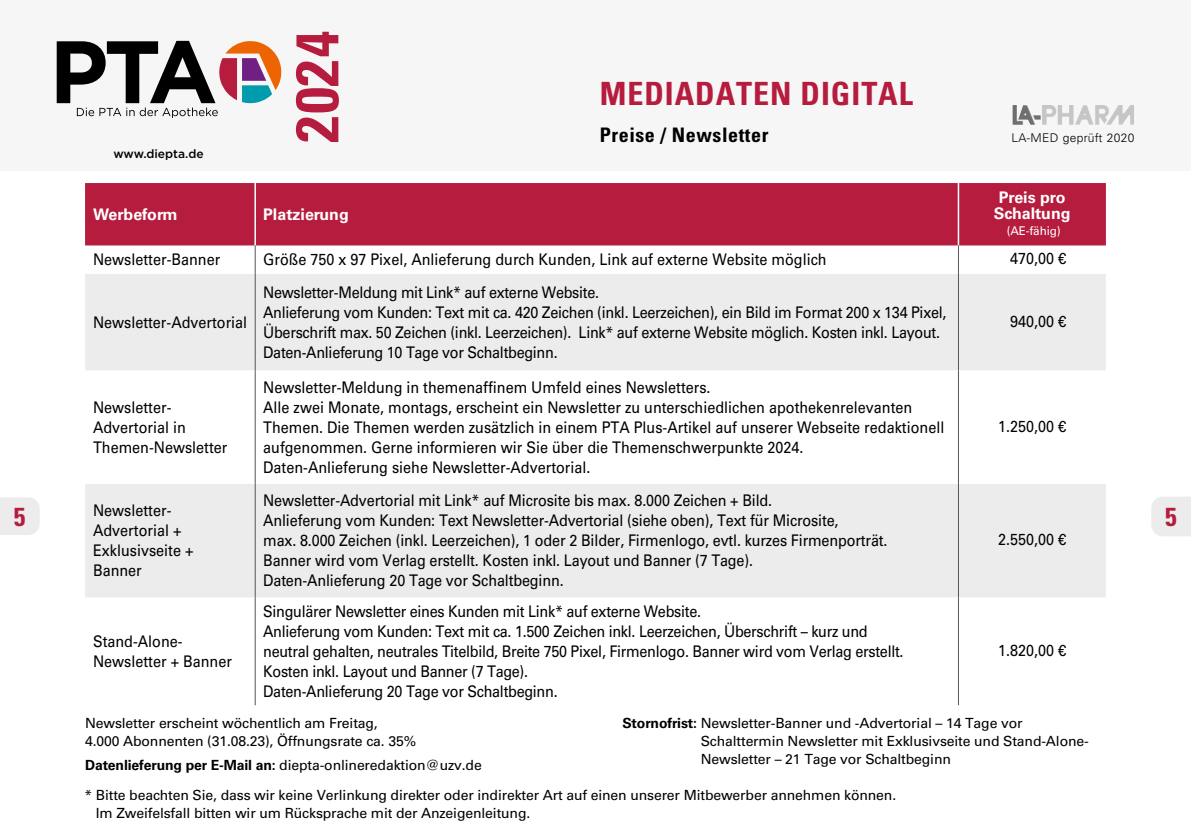
<style>
.page{position:relative;width:1191px;height:840px;background:#fff}
.page>*{position:absolute;margin:0;border:0;box-sizing:border-box;transform-origin:0 0}
.t1{font:700 condensed 60px "Univers LT Std";color:#b61c3e}
.t2{font:700 condensed 32px "Univers LT Std";letter-spacing:.03em;color:#b61c3e}
.t3{font:700 condensed 26px "Univers LT Std";color:#b61c3e}
.t4{font:700 condensed 20px "Univers LT Std";letter-spacing:.03em;color:#000}
.t5{font:16px/20px "Univers LT Std";letter-spacing:-.01em;color:#000;scale:.9 1}
.t6{font:700 16px/16px "Univers LT Std";color:#fff;text-align:center}
.t7{font:14px/18px "Univers LT Std";letter-spacing:-.01em;color:#000}
.t8{font:300 12px "Univers LT Std";letter-spacing:.03em;color:#000}
.t9{font:500 12px "Gotham";color:#000}
.t10{font:12px "Univers LT Std";letter-spacing:-.015em;color:#fff}
.s1{font-weight:700}
</style>
<div class="page">
<svg style="left:0;top:497px;width:40px;height:37px"></svg>
<div style="left:1151px;top:497px;width:40px;height:39px;background:#ececed"></div>
<div style="left:0;top:0;width:1191px;height:170px;background:#f6f6f6"></div>
<svg style="left:57px;top:41px;width:224px;height:77px"></svg>
<img style="left:1105px;top:105px;width:24px;height:20px">
<div style="left:85px;top:183px;width:1021px;height:62px;background:#b61c3e"></div>
<svg style="left:85px;top:274px;width:1021px;height:323px;fill:#ececed"></svg>
<hr style="left:254px;top:183px;width:2px;height:62px;background:#fff">
<hr style="left:957px;top:183px;width:2px;height:62px;background:#fff">
<svg style="left:255px;top:245px;width:1px;height:29px"></svg>
<svg style="left:958px;top:245px;width:1px;height:29px"></svg>
<hr style="left:255px;top:274px;width:1px;height:96px;background:#565656">
<hr style="left:958px;top:274px;width:1px;height:96px;background:#565656">
<hr style="left:255px;top:370px;width:1px;height:113px;background:#565656">
<hr style="left:958px;top:370px;width:1px;height:113px;background:#565656">
<hr style="left:255px;top:483px;width:1px;height:114px;background:#565656">
<hr style="left:958px;top:483px;width:1px;height:114px;background:#565656">
<hr style="left:255px;top:597px;width:1px;height:107px;background:#565656">
<hr style="left:958px;top:597px;width:1px;height:107px;background:#565656">
<p class="t9" style="left:113px;top:146px;width:92px">www.diepta.de</p>
<h1 class="t1" style="left:280px;top:143px;width:113px;rotate:-90deg">2024</h1>
<p class="t6" style="left:93px;top:206px;width:86px">Werbeform</p>
<p class="t6" style="left:263px;top:206px;width:87px">Platzierung</p>
<h2 class="t2" style="left:600px;top:74px;width:315px">MEDIADATEN DIGITAL</h2>
<p class="t4" style="left:600px;top:123px;width:170px">Preise / Newsletter</p>
<p class="t8" style="left:1011px;top:130px;width:124px">LA-MED geprüft 2020</p>
<p class="t6" style="left:993px;top:189px;width:78px">Preis pro<br>Schaltung</p>
<p class="t10" style="left:1006px;top:223px;width:55px">(AE-fähig)</p>
<p class="t5" style="left:93px;top:250px;width:143px">Newsletter-Banner</p>
<p class="t5" style="left:263px;top:250px;width:627px">Größe 750 x 97 Pixel, Anlieferung durch Kunden, Link auf externe Website möglich</p>
<p class="t5" style="left:1010px;top:248px;width:64px">470,00 €</p>
<p class="t5" style="left:93px;top:312px;width:173px">Newsletter-Advertorial</p>
<p class="t5" style="left:93px;top:397px;width:151px">Newsletter-<br>Advertorial in<br>Themen-Newsletter</p>
<p class="t5" style="left:263px;top:282px;width:760px">Newsletter-Meldung mit Link* auf externe Website.<br>Anlieferung vom Kunden: Text mit ca. 420 Zeichen (inkl. Leerzeichen), ein Bild im Format 200 x 134 Pixel, Überschrift max. 50 Zeichen (inkl. Leerzeichen). Link* auf externe Website möglich. Kosten inkl. Layout.<br>Daten-Anlieferung 10 Tage vor Schaltbeginn.</p>
<p class="t5" style="left:263px;top:377px;width:758px">Newsletter-Meldung in themenaffinem Umfeld eines Newsletters.<br>Alle zwei Monate, montags, erscheint ein Newsletter zu unterschiedlichen apothekenrelevanten Themen. Die Themen werden zusätzlich in einem PTA Plus-Artikel auf unserer Webseite redaktionell aufgenommen. Gerne informieren wir Sie über die Themenschwerpunkte 2024.<br>Daten-Anlieferung siehe Newsletter-Advertorial.</p>
<p class="t5" style="left:1010px;top:311px;width:64px">940,00 €</p>
<p class="t5" style="left:998px;top:416px;width:77px">1.250,00 €</p>
<p class="t5" style="left:93px;top:500px;width:113px">Newsletter-<br>Advertorial +<br>Exklusivseite +<br>Banner</p>
<p class="t5" style="left:263px;top:490px;width:695px">Newsletter-Advertorial mit Link* auf Microsite bis max. 8.000 Zeichen + Bild.<br>Anlieferung vom Kunden: Text Newsletter-Advertorial (siehe oben), Text für Microsite,<br>max. 8.000 Zeichen (inkl. Leerzeichen), 1 oder 2 Bilder, Firmenlogo, evtl. kurzes Firmenporträt.<br>Banner wird vom Verlag erstellt. Kosten inkl. Layout und Banner (7 Tage).<br>Daten-Anlieferung 20 Tage vor Schaltbeginn.</p>
<h3 class="t3" style="left:14px;top:500px;width:13px">5</h3>
<h3 class="t3" style="left:1165px;top:500px;width:13px">5</h3>
<p class="t5" style="left:998px;top:529px;width:77px">2.550,00 €</p>
<p class="t5" style="left:93px;top:631px;width:156px">Stand-Alone-<br>Newsletter + Banner</p>
<p class="t5" style="left:263px;top:601px;width:713px">Singulärer Newsletter eines Kunden mit Link* auf externe Website.<br>Anlieferung vom Kunden: Text mit ca. 1.500 Zeichen inkl. Leerzeichen, Überschrift – kurz und neutral gehalten, neutrales Titelbild, Breite 750 Pixel, Firmenlogo. Banner wird vom Verlag erstellt.<br>Kosten inkl. Layout und Banner (7 Tage).<br>Daten-Anlieferung 20 Tage vor Schaltbeginn.</p>
<p class="t5" style="left:998px;top:640px;width:77px">1.820,00 €</p>
<p class="t7" style="left:85px;top:714px;width:332px">Newsletter erscheint wöchentlich am Freitag,<br>4.000 Abonnenten (31.08.23), Öffnungsrate ca. 35%</p>
<p class="t7" style="left:85px;top:755px;width:398px"><span class="s1">Datenlieferung per E-Mail an:</span> diepta-onlineredaktion@uzv.de</p>
<p class="t7" style="left:700px;top:714px;width:389px;text-indent:-78px"><span class="s1">Stornofrist:</span> Newsletter-Banner und -Advertorial – 14 Tage vor<br>Schalttermin Newsletter mit Exklusivseite und Stand-Alone-<br>Newsletter – 21 Tage vor Schaltbeginn</p>
<p class="t7" style="left:96px;top:785px;width:802px;text-indent:-11px">* Bitte beachten Sie, dass wir keine Verlinkung direkter oder indirekter Art auf einen unserer Mitbewerber annehmen können.<br>Im Zweifelsfall bitten wir um Rücksprache mit der Anzeigenleitung.</p>
</div>
